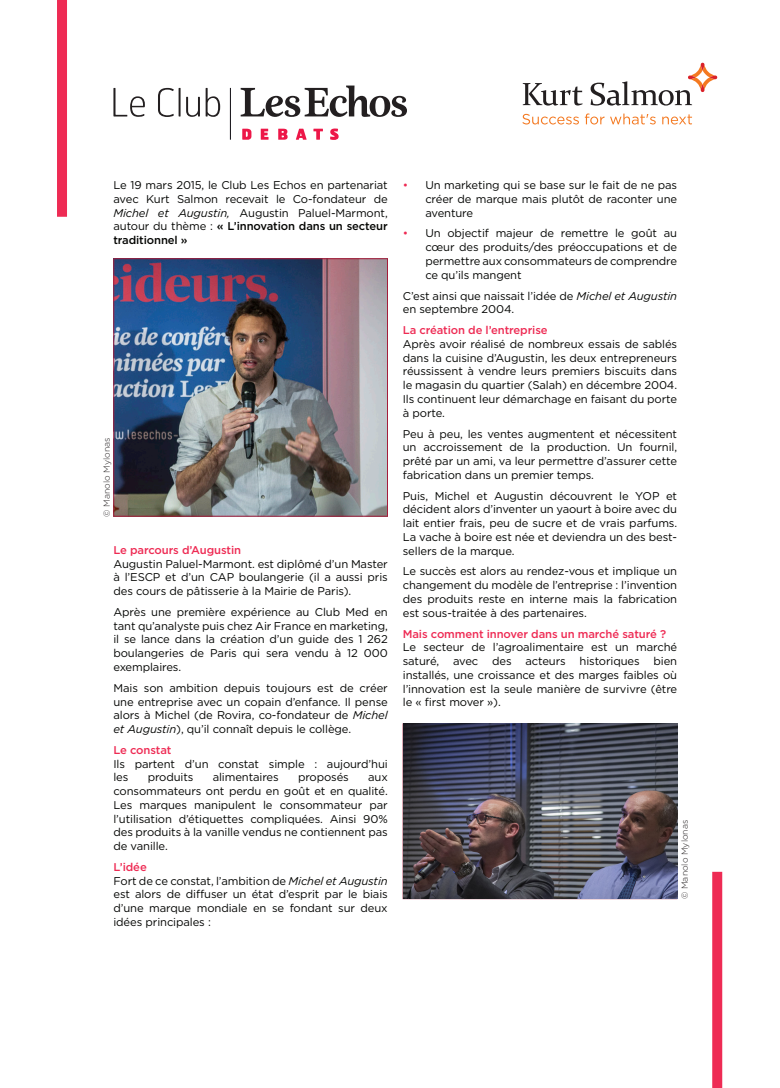
<style>
.page{position:relative;width:780px;height:1088px;background:#fff}
.page>*{position:absolute;margin:0;border:0;box-sizing:border-box;transform-origin:0 0}
.t1{font:11.25px/13.8px "Gotham";letter-spacing:-.01em;color:#040503;text-align:justify}
.t2{font:500 11.25px "Gotham";letter-spacing:-.01em;color:#ee2b54}
.t3{font:300 8.75px "Gotham";color:#231f20}
.s1{font-style:italic}
.s2{font-weight:500}
.s3{color:#ee2b54}
</style>
<div class="page">
<div style="left:57px;top:0;width:10px;height:217px;background:#ee2b54"></div>
<div style="left:712px;top:872px;width:10px;height:216px;background:#ee2b54"></div>
<img style="left:115px;top:260px;width:271px;height:254px">
<div style="left:113px;top:258px;width:275px;height:258px;border:1px solid #a51c3a"></div>
<svg style="left:113px;top:88px;width:32px;height:29px"></svg>
<svg style="left:158px;top:88px;width:42px;height:29px"></svg>
<svg style="left:206px;top:88px;width:14px;height:29px"></svg>
<svg style="left:242px;top:129px;width:9px;height:11px"></svg>
<svg style="left:261px;top:129px;width:7px;height:11px"></svg>
<svg style="left:278px;top:129px;width:9px;height:11px"></svg>
<svg style="left:296px;top:129px;width:11px;height:11px"></svg>
<svg style="left:313px;top:129px;width:10px;height:11px"></svg>
<svg style="left:330px;top:128px;width:8px;height:12px"></svg>
<hr style="left:230px;top:88px;width:1px;height:52px;background:#0e0b11">
<svg style="left:241px;top:86px;width:166px;height:31px"></svg>
<img style="left:403px;top:723px;width:274px;height:176px">
<svg style="left:522px;top:83px;width:60px;height:23px"></svg>
<svg style="left:590px;top:63px;width:127px;height:43px"></svg>
<svg style="left:522px;top:114px;width:57px;height:10px"></svg>
<svg style="left:585px;top:113px;width:19px;height:11px"></svg>
<svg style="left:610px;top:114px;width:45px;height:10px"></svg>
<svg style="left:662px;top:114px;width:30px;height:10px"></svg>
<p class="t1" style="left:113px;top:178px;width:276px">Le 19 mars 2015, le Club Les Echos en partenariat avec Kurt Salmon recevait le Co-fondateur de <span class="s1">Michel et Augustin,</span> Augustin Paluel-Marmont, autour du thème : <span class="s2">« L’innovation dans un secteur traditionnel »</span></p>
<p class="t3" style="left:101px;top:516px;width:81px;rotate:-90deg">© Manolo Mylonas</p>
<p class="t2" style="left:113px;top:542px;width:129px">Le parcours d’Augustin</p>
<p class="t1" style="left:113px;top:556px;width:276px">Augustin Paluel-Marmont. est diplômé d’un Master à l’ESCP et d’un CAP boulangerie (il a aussi pris des cours de pâtisserie à la Mairie de Paris).</p>
<p class="t1" style="left:113px;top:605px;width:276px">Après une première expérience au Club Med en tant qu’analyste puis chez Air France en marketing, il se lance dans la création d’un guide des 1 262 boulangeries de Paris qui sera vendu à 12 000 exemplaires.</p>
<p class="t1" style="left:113px;top:681px;width:276px">Mais son ambition depuis toujours est de créer une entreprise avec un copain d’enfance. Il pense alors à Michel (de Rovira, co-fondateur de <span class="s1">Michel et Augustin</span>), qu’il connaît depuis le collège.</p>
<p class="t2" style="left:113px;top:742px;width:59px">Le constat</p>
<p class="t1" style="left:113px;top:756px;width:276px">Ils partent d’un constat simple : aujourd’hui les</p>
<p class="t1" style="left:148px;top:770px;width:47px">produits</p>
<p class="t1" style="left:213px;top:770px;width:68px">alimentaires</p>
<p class="t1" style="left:298px;top:770px;width:52px">proposés</p>
<p class="t1" style="left:113px;top:770px;width:276px;text-indent:255px">aux consommateurs ont perdu en goût et en qualité.<br>Les marques manipulent le consommateur par l’utilisation d’étiquettes compliquées. Ainsi 90% des produits à la vanille vendus ne contiennent pas de vanille.</p>
<p class="t2" style="left:113px;top:859px;width:35px">L’idée</p>
<p class="t1" style="left:113px;top:873px;width:276px">Fort de ce constat, l’ambition de <span class="s1">Michel et Augustin </span>est alors de diffuser un état d’esprit par le biais d’une marque mondiale en se fondant sur deux idées principales :</p>
<p class="t1" style="left:425px;top:178px;width:253px;text-indent:-22px"><span class="s3">•</span> Un marketing qui se base sur le fait de ne pas créer de marque mais plutôt de raconter une aventure</p>
<p class="t1" style="left:425px;top:226px;width:253px;text-indent:-22px"><span class="s3">•</span> Un objectif majeur de remettre le goût au cœur des produits/des préoccupations et de permettre aux consommateurs de comprendre ce qu’ils mangent</p>
<p class="t1" style="left:403px;top:288px;width:276px">C’est ainsi que naissait l’idée de <span class="s1">Michel et Augustin </span>en septembre 2004.</p>
<p class="t2" style="left:403px;top:323px;width:146px">La création de l’entreprise</p>
<p class="t1" style="left:403px;top:337px;width:276px">Après avoir réalisé de nombreux essais de sablés dans la cuisine d’Augustin, les deux entrepreneurs réussissent à vendre leurs premiers biscuits dans le magasin du quartier (Salah) en décembre 2004.<br>Ils continuent leur démarchage en faisant du porte à porte.</p>
<p class="t1" style="left:403px;top:426px;width:276px">Peu à peu, les ventes augmentent et nécessitent un accroissement de la production. Un fournil, prêté par un ami, va leur permettre d’assurer cette fabrication dans un premier temps.</p>
<p class="t1" style="left:403px;top:488px;width:276px">Puis, Michel et Augustin découvrent le YOP et décident alors d’inventer un yaourt à boire avec du lait entier frais, peu de sucre et de vrais parfums.<br>La vache à boire est née et deviendra un des best&shy;sellers de la marque.</p>
<p class="t1" style="left:403px;top:564px;width:276px">Le succès est alors au rendez-vous et implique un changement du modèle de l’entreprise : l’invention des produits reste en interne mais la fabrication est sous-traitée à des partenaires.</p>
<p class="t2" style="left:403px;top:626px;width:265px">Mais comment innover dans un marché saturé ?</p>
<p class="t1" style="left:403px;top:640px;width:276px">Le secteur de l’agroalimentaire est un marché saturé, avec des acteurs historiques bien installés, une croissance et des marges faibles où l’innovation est la seule manière de survivre (être le « first mover »).</p>
<p class="t3" style="left:679px;top:899px;width:81px;rotate:-90deg">© Manolo Mylonas</p>
</div>
